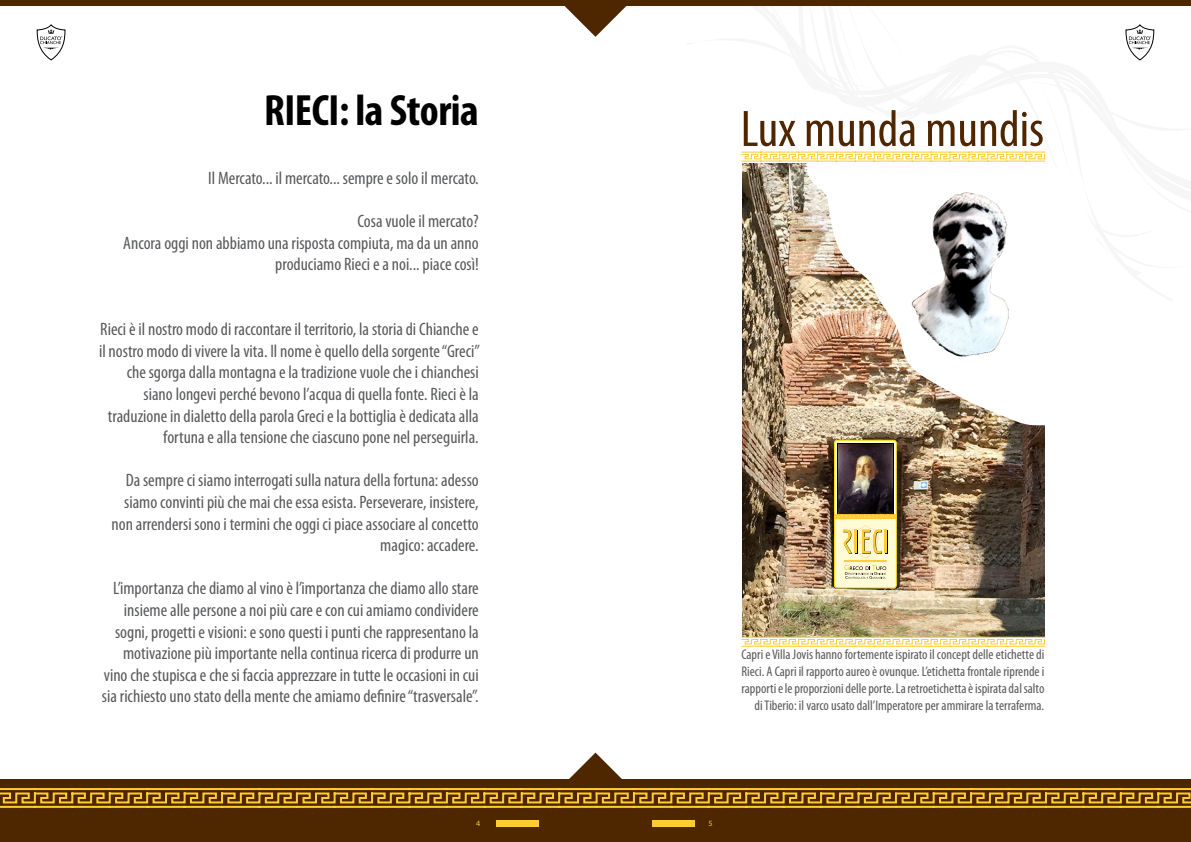
<style>
.page{position:relative;width:1191px;height:842px;background:#fff}
.page>*{position:absolute;margin:0;border:0;box-sizing:border-box;transform-origin:0 0}
.t1{font:700 condensed 44px "Myriad Pro";letter-spacing:-.01em;color:#000}
.t2{font:condensed 18px/21.6px "Myriad Pro";color:#58595b;text-align:right}
.t3{font:condensed 14px/16.8px "Myriad Pro";color:#58595b;text-align:right}
.t4{font:8px "Myriad Pro";color:#ffcc31}
</style>
<div class="page">
<div style="left:0;top:780px;width:1191px;height:62px;background:#4e2600"></div>
<svg style="left:558px;top:5px;width:74px;height:32px"></svg>
<svg style="left:0;top:752px;width:1191px;height:75px"></svg>
<div style="left:0;top:0;width:1191px;height:5px;background:#4e2600"></div>
<svg style="left:37px;top:24px;width:29px;height:37px"></svg>
<img style="left:742px;top:207px;width:302px;height:429px">
<div style="left:834px;top:440px;width:62px;height:148px;background:#fffcd5;border-radius:3px"></div>
<div style="left:834px;top:440px;width:62px;height:148px;border:1px solid #ffde17;border-radius:3px"></div>
<svg style="left:837px;top:443px;width:56px;height:71px"></svg>
<img style="left:838px;top:445px;width:54px;height:68px">
<svg style="left:834px;top:514px;width:62px;height:45px"></svg>
<svg style="left:844px;top:565px;width:42px;height:14px"></svg>
<hr style="left:844px;top:560px;width:42px;height:1px;background:#fdcc33">
<hr style="left:844px;top:561px;width:42px;height:1px;background:#fdcc33">
<svg style="left:741px;top:636px;width:304px;height:11px"></svg>
<img style="left:752px;top:207px;width:293px;height:219px">
<img style="left:906px;top:207px;width:118px;height:150px">
<svg style="left:686px;top:5px;width:505px;height:202px"></svg>
<h1 class="t1" style="left:264px;top:83px;width:216px">RIECI: la Storia</h1>
<p class="t2" style="left:208px;top:167px;width:272px">Il Mercato... il mercato... sempre e solo il mercato.</p>
<p class="t2" style="left:123px;top:210px;width:357px">Cosa vuole il mercato?<br>Ancora oggi non abbiamo una risposta compiuta, ma da un anno produciamo Rieci e a noi... piace così!</p>
<p class="t2" style="left:99px;top:318px;width:382px">Rieci è il nostro modo di raccontare il territorio, la storia di Chianche e il nostro modo di vivere la vita. Il nome è quello della sorgente “Greci” che sgorga dalla montagna e la tradizione vuole che i chianchesi siano longevi perché bevono l’acqua di quella fonte. Rieci è la traduzione in dialetto della parola Greci e la bottiglia è dedicata alla fortuna e alla tensione che ciascuno pone nel perseguirla.</p>
<p class="t2" style="left:112px;top:469px;width:369px">Da sempre ci siamo interrogati sulla natura della fortuna: adesso siamo convinti più che mai che essa esista. Perseverare, insistere, non arrendersi sono i termini che oggi ci piace associare al concetto magico: accadere.</p>
<p class="t2" style="left:102px;top:577px;width:378px">L’importanza che diamo al vino è l’importanza che diamo allo stare insieme alle persone a noi più care e con cui amiamo condividere sogni, progetti e visioni: e sono questi i punti che rappresentano la motivazione più importante nella continua ricerca di produrre un vino che stupisca e che si faccia apprezzare in tutte le occasioni in cui sia richiesto uno stato della mente che amiamo definire “trasversale”.</p>
<p class="t3" style="left:741px;top:646px;width:304px">Capri e Villa Jovis hanno fortemente ispirato il concept delle etichette di Rieci. A Capri il rapporto aureo è ovunque. L’etichetta frontale riprende i rapporti e le proporzioni delle porte. La retroetichetta è ispirata dal salto di Tiberio: il varco usato dall’Imperatore per ammirare la terraferma.</p>
<p class="t4" style="left:476px;top:819px;width:6px">4</p>
<p class="t4" style="left:708px;top:819px;width:6px">5</p>
</div>
